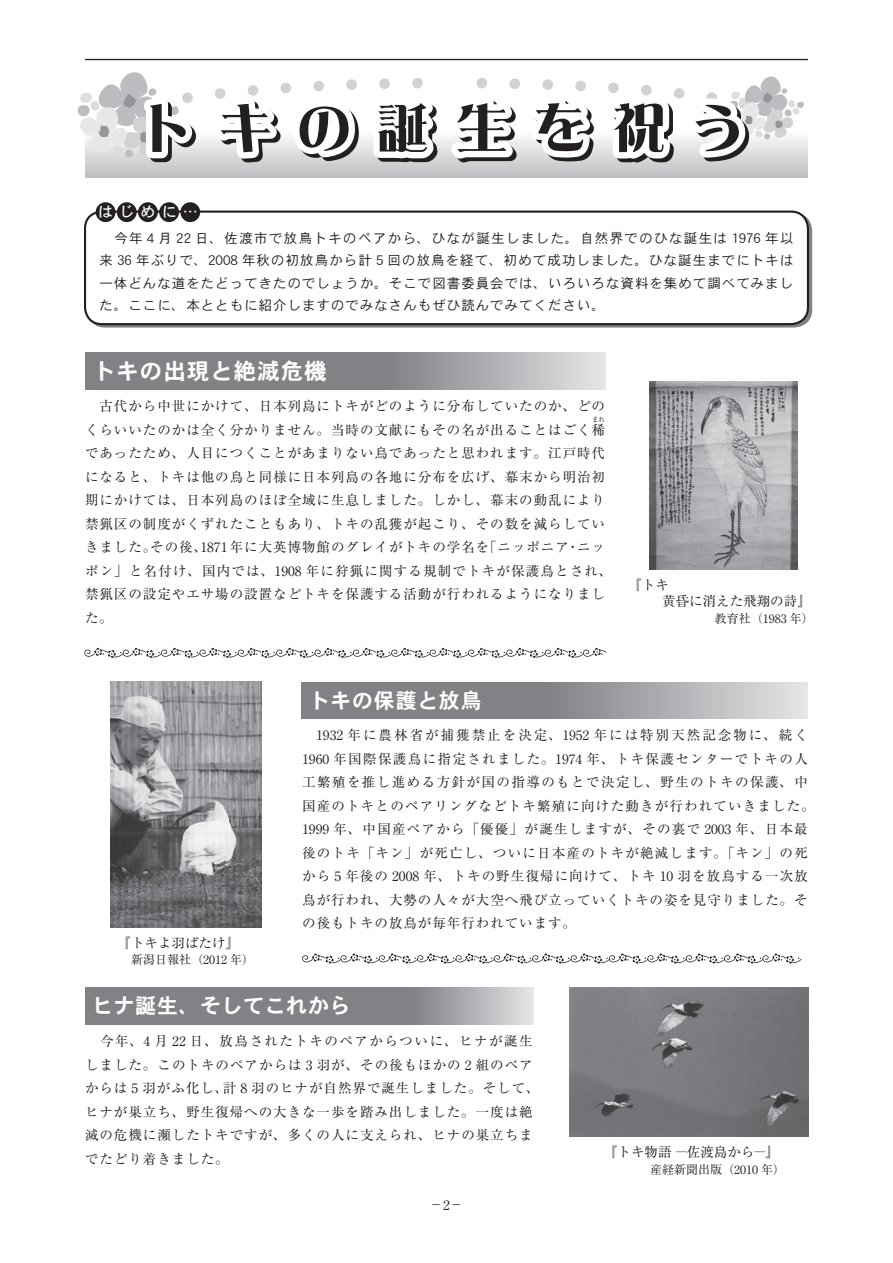
<style>
.page{position:relative;width:893px;height:1263px;background:#fff}
.page>*{position:absolute;margin:0;border:0;box-sizing:border-box;transform-origin:0 0}
.t1{font:22.5px "DFPHS Gothic CID W7";letter-spacing:.045em;color:#fff}
.t2{font:21px "DFPHS Gothic CID W7";letter-spacing:.03em;color:#fff}
.t3{font:15px "DFPHS Gothic CID W5";color:#fff}
.t4{font:13.5px/23.5px "Ryumin";letter-spacing:.07em;color:#231f20}
.t5{font:13.5px/23.5px "Ryumin";letter-spacing:.09em;color:#231f20}
.t6{font:13.5px/22.5px "DFPHS Gothic CID W3";letter-spacing:.07em;color:#231f20;text-align:justify}
.t7{font:13.5px/16.5px "Ryumin";color:#231f20}
.t8{font:13.5px "Ryumin";letter-spacing:.11em;color:#231f20}
.t9{font:12px "Ryumin";color:#231f20}
.t10{font:6.75px "Ryumin";color:#231f20}
</style>
<div class="page">
<div style="left:85px;top:131px;width:723px;height:47px;background:#c7c8ca"></div>
<svg style="left:302px;top:953px;width:500px;height:10px"></svg>
<svg style="left:84px;top:648px;width:523px;height:10px"></svg>
<div style="left:412px;top:987px;width:122px;height:37px;background:linear-gradient(to right,#7e8084,#e4e4e6)"></div>
<hr style="left:85px;top:59px;width:723px;height:1px;background:#231f20">
<div style="left:85px;top:352px;width:302px;height:37px;background:#808285"></div>
<div style="left:387px;top:352px;width:218px;height:37px;background:linear-gradient(to right,#7e8084,#e4e5e7)"></div>
<div style="left:85px;top:987px;width:327px;height:37px;background:#808285"></div>
<img style="left:649px;top:381px;width:149px;height:188px">
<img style="left:110px;top:681px;width:152px;height:246px">
<img style="left:570px;top:987px;width:238px;height:149px">
<svg style="left:94px;top:222px;width:719px;height:104px;background:#5b5a5c"></svg>
<svg style="left:84px;top:210px;width:726px;height:114px"></svg>
<div style="left:96px;top:202px;width:20px;height:20px;background:#231f20;border-radius:50%"></div>
<div style="left:117px;top:202px;width:20px;height:20px;background:#231f20;border-radius:50%"></div>
<div style="left:138px;top:202px;width:20px;height:20px;background:#231f20;border-radius:50%"></div>
<div style="left:159px;top:202px;width:20px;height:20px;background:#231f20;border-radius:50%"></div>
<div style="left:180px;top:202px;width:20px;height:20px;background:#231f20;border-radius:50%"></div>
<div style="left:301px;top:682px;width:243px;height:36px;background:#808285"></div>
<div style="left:544px;top:682px;width:264px;height:36px;background:linear-gradient(to right,#7e8084,#e4e5e7)"></div>
<svg style="left:78px;top:72px;width:726px;height:91px"></svg>
<p class="t3" style="left:98px;top:204px;width:101px">はじめに ...</p>
<p class="t6" style="left:100px;top:226px;width:695px">　今年 4 月 22 日、佐渡市で放鳥トキのペアから、ひなが誕生しました。自然界でのひな誕生は 1976 年以来 36 年ぶりで、2008 年秋の初放鳥から計 5 回の放鳥を経て、初めて成功しました。ひな誕生までにトキは一体どんな道をたどってきたのでしょうか。そこで図書委員会では、いろいろな資料を集めて調べてみました。ここに、本とともに紹介しますのでみなさんもぜひ読んでみてください。</p>
<h1 class="t1" style="left:93px;top:359px;width:235px">トキの出現と絶滅危機</h1>
<p class="t4" style="left:85px;top:394px;width:522px">　古代から中世にかけて、日本列島にトキがどのように分布していたのか、どのくらいいたのかは全く分かりません。当時の文献にもその名が出ることはごく稀</p>
<p class="t10" style="left:592px;top:415px;width:15px">まれ</p>
<p class="t4" style="left:85px;top:441px;width:522px;text-align:right">であったため、人目につくことがあまりない鳥であったと思われます。江戸時代になると、トキは他の鳥と同様に日本列島の各地に分布を広げ、幕末から明治初期にかけては、日本列島のほぼ全域に生息しました。しかし、幕末の動乱により禁猟区の制度がくずれたこともあり、トキの乱獲が起こり、その数を減らしていニッ</p>
<p class="t4" style="left:200px;top:535px;width:290px">1871年に大英博物館のグレイがトキの学名を</p>
<p class="t4" style="left:150px;top:535px;width:58px">その後、</p>
<p class="t4" style="left:483px;top:535px;width:87px">「ニッポニア</p>
<p class="t4" style="left:85px;top:535px;width:528px">きました。<br>ポン」と名付け、国内では、1908 年に狩猟に関する規制でトキが保護鳥とされ、禁猟区の設定やエサ場の設置などトキを保護する活動が行われるようになりました。</p>
<p class="t4" style="left:566px;top:535px;width:15px">・</p>
<p class="t7" style="left:635px;top:576px;width:177px;text-indent:-7px">『トキ<br>　　黄昏に消えた飛翔の詩『</p>
<p class="t9" style="left:715px;top:611px;width:100px">教育社（1983 年(</p>
<p class="t7" style="left:118px;top:934px;width:123px">『トキよ羽ばたけ『</p>
<p class="t9" style="left:131px;top:953px;width:125px">新潟日報社（2012 年(</p>
<h2 class="t2" style="left:309px;top:689px;width:174px">トキの保護と放鳥</h2>
<p class="t5" style="left:302px;top:723px;width:514px">　1932 年に農林省が捕獲禁止を決定、1952 年には特別天然記念物に、続く1960 年国際保護鳥に指定されました。1974 年、トキ保護センターでトキの人工繁殖を推し進める方針が国の指導のもとで決定し、野生のトキの保護、中国産のトキとのペアリングなどトキ繁殖に向けた動きが行われていきました。1999 年、中国産ペアから「優優」が誕生しますが、その裏で 2003 年、日本最後のトキ「キン」が死亡し、ついに日本産のトキが絶滅します。「キン」の死から 5 年後の 2008 年、トキの野生復帰に向けて、トキ 10 羽を放鳥する一次放鳥が行われ、大勢の人々が大空へ飛び立っていくトキの姿を見守りました。その後もトキの放鳥が毎年行われています。</p>
<h2 class="t2" style="left:92px;top:994px;width:260px">ヒナ誕生、そしてこれから</h2>
<p class="t8" style="left:85px;top:1033px;width:449px">　今年、4 月 22 日、放鳥されたトキのペアからついに、ヒナが誕生</p>
<p class="t4" style="left:85px;top:1052px;width:449px">しました。このトキのペアからは 3 羽が、その後もほかの 2 組のペア</p>
<p class="t4" style="left:223px;top:1076px;width:318px">計 8 羽のヒナが自然界で誕生しました。そして、</p>
<p class="t4" style="left:85px;top:1076px;width:449px">からは 5 羽がふ化し、<br>ヒナが巣立ち、野生復帰への大きな一歩を踏み出しました。一度は絶滅の危機に瀕したトキですが、多くの人に支えられ、ヒナの巣立ちまでたどり着きました。</p>
<p class="t4" style="left:430px;top:1193px;width:35px">－2－</p>
<p class="t7" style="left:604px;top:1144px;width:176px">『トキ物語 ―佐渡島から―『</p>
<p class="t9" style="left:650px;top:1162px;width:136px">産経新聞出版（2010 年(</p>
</div>
